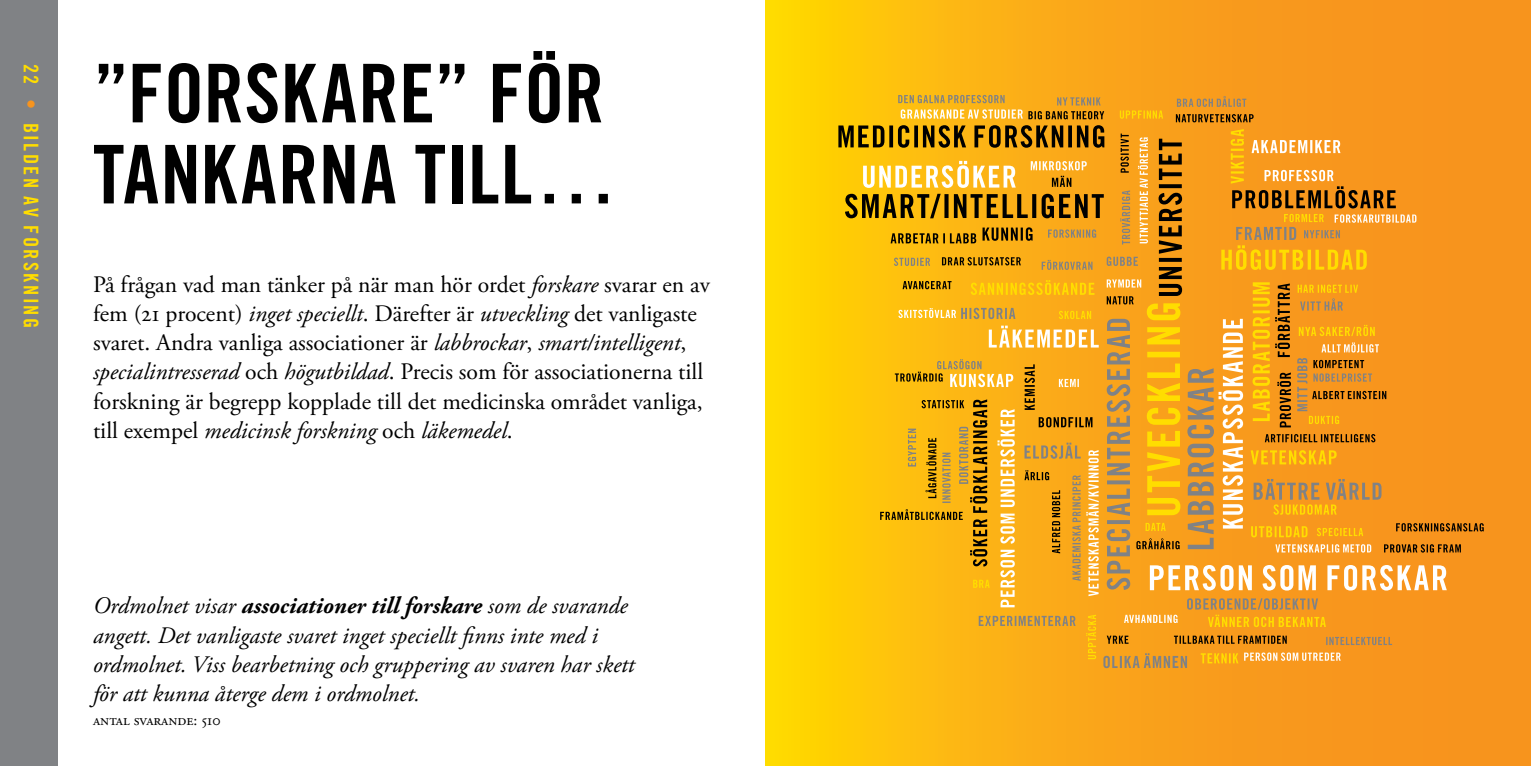
<style>
.page{position:relative;width:1531px;height:766px;background:#fff}
.page>*{position:absolute;margin:0;border:0;box-sizing:border-box;transform-origin:0 0}
.t1{font:81px/81px "Trade Gothic LT Std Bd Cn 20";letter-spacing:.005em;color:#000}
.t2{font:23.62px/29.2px "Adobe Garamond Pro";color:#000}
.t3{font:italic 23.62px/29.2px "Adobe Garamond Pro";color:#000}
.t4{font:20.25px "Trade Gothic LT Std Bd Cn 20";letter-spacing:.115em;color:#fd0}
.t5{font:15.75px "Adobe Garamond Pro";color:#000}
.s1{color:#f7941e}
.s2{font-style:italic}
.s3{font-weight:700}
</style>
<div class="page">
<svg style="left:765px;top:0;width:766px;height:765px;background:#faaa15"></svg>
<div style="left:0;top:0;width:57px;height:765px;background:#808285"></div>
<svg style="left:1321px;top:342px;width:58px;height:10px"></svg>
<svg style="left:1120px;top:190px;width:10px;height:54px"></svg>
<svg style="left:1317px;top:527px;width:46px;height:9px"></svg>
<svg style="left:1107px;top:296px;width:26px;height:8px"></svg>
<svg style="left:942px;top:257px;width:79px;height:8px"></svg>
<svg style="left:1107px;top:635px;width:21px;height:8px"></svg>
<svg style="left:1138px;top:137px;width:10px;height:106px"></svg>
<svg style="left:1120px;top:110px;width:43px;height:9px"></svg>
<svg style="left:1174px;top:635px;width:113px;height:8px"></svg>
<svg style="left:1107px;top:279px;width:34px;height:8px"></svg>
<svg style="left:1384px;top:544px;width:77px;height:8px"></svg>
<svg style="left:1120px;top:133px;width:9px;height:40px"></svg>
<svg style="left:1244px;top:652px;width:96px;height:8px"></svg>
<svg style="left:1176px;top:114px;width:77px;height:8px"></svg>
<svg style="left:1326px;top:636px;width:66px;height:9px"></svg>
<svg style="left:902px;top:281px;width:49px;height:8px"></svg>
<svg style="left:1041px;top:260px;width:51px;height:10px"></svg>
<svg style="left:1086px;top:614px;width:10px;height:45px"></svg>
<svg style="left:1059px;top:311px;width:32px;height:8px"></svg>
<svg style="left:1136px;top:538px;width:43px;height:11px"></svg>
<svg style="left:1177px;top:96px;width:69px;height:11px"></svg>
<svg style="left:973px;top:579px;width:16px;height:8px"></svg>
<svg style="left:1124px;top:614px;width:53px;height:9px"></svg>
<svg style="left:1145px;top:522px;width:20px;height:9px"></svg>
<svg style="left:1059px;top:379px;width:20px;height:8px"></svg>
<svg style="left:1048px;top:229px;width:48px;height:9px"></svg>
<svg style="left:1396px;top:523px;width:88px;height:8px"></svg>
<svg style="left:1275px;top:544px;width:96px;height:8px"></svg>
<svg style="left:894px;top:257px;width:36px;height:9px"></svg>
<svg style="left:1265px;top:434px;width:110px;height:8px"></svg>
<svg style="left:1031px;top:161px;width:56px;height:9px"></svg>
<svg style="left:1297px;top:284px;width:61px;height:26px;background:#ec9d23"></svg>
<svg style="left:1052px;top:176px;width:19px;height:11px"></svg>
<svg style="left:898px;top:95px;width:206px;height:24px;background:#e0aa39"></svg>
<svg style="left:1107px;top:256px;width:31px;height:10px"></svg>
<svg style="left:1299px;top:325px;width:76px;height:11px"></svg>
<svg style="left:890px;top:233px;width:86px;height:10px"></svg>
<svg style="left:1297px;top:358px;width:89px;height:66px;background:#db8a22"></svg>
<svg style="left:1200px;top:653px;width:38px;height:10px"></svg>
<svg style="left:1038px;top:417px;width:54px;height:10px"></svg>
<svg style="left:979px;top:615px;width:96px;height:10px"></svg>
<svg style="left:1024px;top:364px;width:11px;height:46px"></svg>
<svg style="left:1187px;top:598px;width:139px;height:29px;background:#e49e2a"></svg>
<svg style="left:898px;top:307px;width:117px;height:12px"></svg>
<svg style="left:1251px;top:526px;width:56px;height:11px"></svg>
<svg style="left:1103px;top:653px;width:84px;height:15px"></svg>
<svg style="left:970px;top:280px;width:124px;height:15px;background:#fcbf0e"></svg>
<svg style="left:982px;top:227px;width:50px;height:14px"></svg>
<svg style="left:895px;top:359px;width:118px;height:28px;background:#e7b334"></svg>
<svg style="left:1024px;top:442px;width:75px;height:154px;background:#eba72c"></svg>
<svg style="left:1250px;top:450px;width:86px;height:14px"></svg>
<svg style="left:880px;top:399px;width:107px;height:167px;background:#dfa713"></svg>
<svg style="left:997px;top:409px;width:18px;height:198px"></svg>
<svg style="left:1253px;top:479px;width:128px;height:35px;background:#dd9632"></svg>
<svg style="left:1252px;top:282px;width:39px;height:145px;background:#d99213"></svg>
<svg style="left:1230px;top:129px;width:166px;height:79px;background:#de9029"></svg>
<svg style="left:989px;top:325px;width:110px;height:22px"></svg>
<svg style="left:1221px;top:214px;width:195px;height:56px;background:#f3a323"></svg>
<svg style="left:838px;top:125px;width:266px;height:23px;background:#89630a"></svg>
<svg style="left:863px;top:161px;width:153px;height:27px"></svg>
<svg style="left:1107px;top:319px;width:23px;height:270px;background:#c39449"></svg>
<svg style="left:1158px;top:139px;width:24px;height:157px;background:#8e5a0f"></svg>
<svg style="left:845px;top:194px;width:259px;height:24px;background:#8d650a"></svg>
<svg style="left:1150px;top:565px;width:297px;height:25px"></svg>
<svg style="left:1187px;top:319px;width:56px;height:230px;background:#e4a651"></svg>
<svg style="left:1147px;top:303px;width:33px;height:212px;background:#fbbb0e"></svg>
<p class="t4" style="left:43px;top:64px;width:266px;rotate:90deg">22 <span class="s1">•</span> BILDEN AV FORSKNING</p>
<h1 class="t1" style="left:93px;top:52px;width:525px">”FORSKARE” FÖR<br>TANKARNA TILL…</h1>
<p class="t2" style="left:93px;top:270px;width:619px">På frågan vad man tänker på när man hör ordet <span class="s2">forskare</span> svarar en av fem (21 procent) <span class="s2">inget speciellt</span>. Därefter är <span class="s2">utveckling</span> det vanligaste svaret. Andra vanliga associationer är <span class="s2">labbrockar</span>, <span class="s2">smart/intelligent</span>, <span class="s2">specialintresserad</span> och <span class="s2">högutbildad</span>. Precis som för associationerna till forskning är begrepp kopplade till det medicinska området vanliga, till exempel <span class="s2">medicinsk forskning</span> och <span class="s2">läkemedel</span>.</p>
<p class="t3" style="left:93px;top:591px;width:543px">Ordmolnet visar <span class="s3">associationer till forskare</span> som de svarande angett. Det vanligaste svaret inget speciellt finns inte med i ordmolnet. Viss bearbetning och gruppering av svaren har skett för att kunna återge dem i ordmolnet.</p>
<p class="t5" style="left:93px;top:710px;width:129px">Antal svarande: 510</p>
</div>
